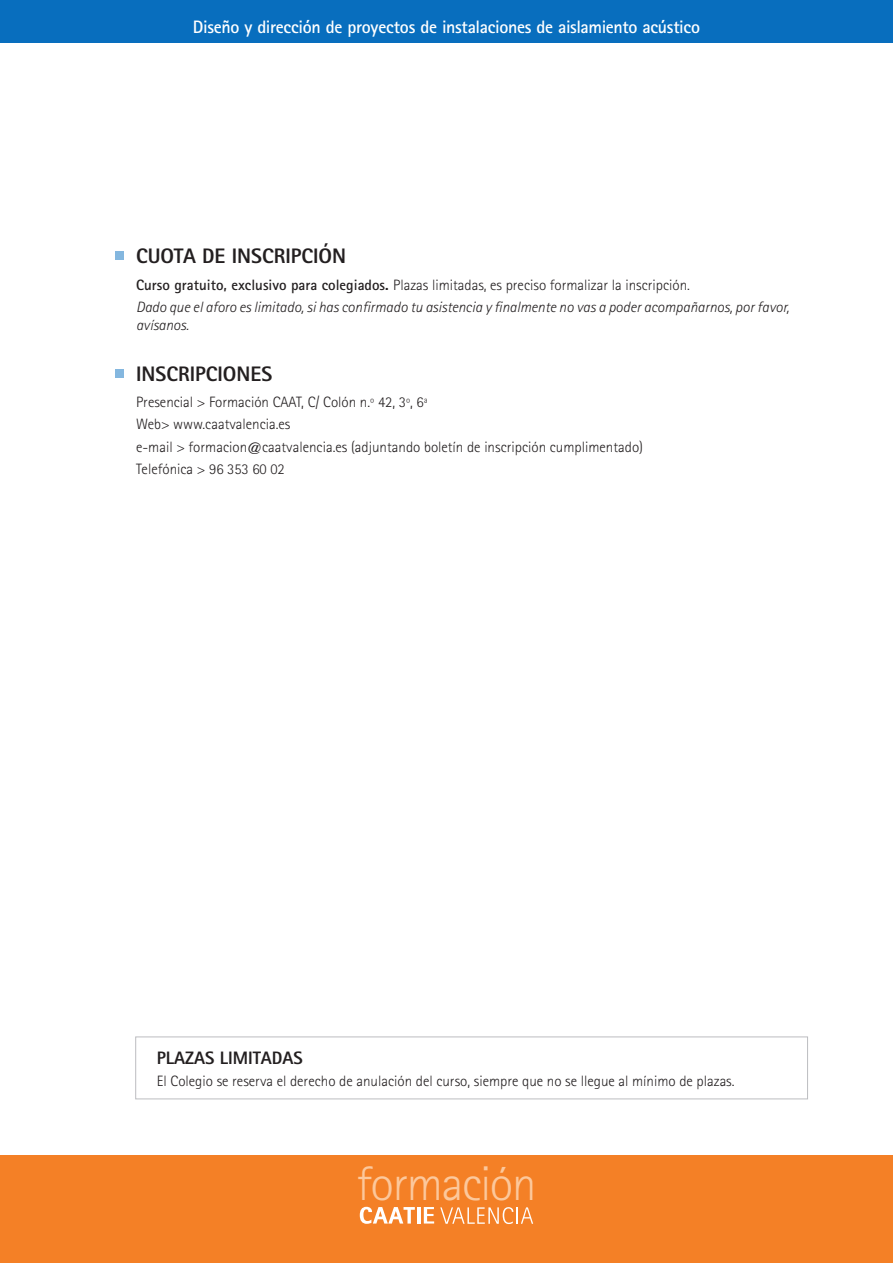
<style>
.page{position:relative;width:893px;height:1263px;background:#fff}
.page>*{position:absolute;margin:0;border:0;box-sizing:border-box;transform-origin:0 0}
.t1{font:300 48.75px "Rotis Sans Serif";letter-spacing:-.025em;color:#fcc89c}
.titulo_4{font:800 21px "Rotis Sans Serif";color:#231f20}
.cabecera_nombre_curs{font:700 18px "Rotis Sans Serif";letter-spacing:-.02em;color:#fff}
.titulo_4-2{font:800 18px "Rotis Sans Serif";color:#231f20}
.texto{font:300 15px "Rotis Sans Serif";color:#231f20}
.texto-2{font:italic 300 15px/18px "Rotis Sans Serif";color:#231f20}
.s1{font-weight:700}
</style>
<div class="page">
<div style="left:0;top:1156px;width:893px;height:107px;background:#f48026"></div>
<svg style="left:360px;top:1207px;width:55px;height:17px"></svg>
<hr style="left:417px;top:1207px;width:3px;height:16px;background:#fff">
<svg style="left:424px;top:1207px;width:10px;height:16px"></svg>
<svg style="left:440px;top:1207px;width:93px;height:17px"></svg>
<div style="left:0;top:0;width:893px;height:42px;background:#086ebe"></div>
<div style="left:135px;top:1036px;width:673px;height:63px;border:1px solid #bcbdc0"></div>
<div style="left:115px;top:251px;width:8px;height:8px;background:#84b7df"></div>
<div style="left:115px;top:369px;width:8px;height:8px;background:#84b7df"></div>
<p class="cabecera_nombre_curs" style="left:193px;top:16px;width:509px">Diseño y dirección de proyectos de instalaciones de aislamiento acústico</p>
<p class="titulo_4" style="left:136px;top:243px;width:212px">CUOTA DE INSCRIPCIÓN</p>
<p class="texto" style="left:136px;top:276px;width:555px"><span class="s1">Curso gratuito, exclusivo para colegiados.</span> Plazas limitadas, es preciso formalizar la inscripción.</p>
<p class="texto-2" style="left:136px;top:298px;width:655px">Dado que el aforo es limitado, si has confirmado tu asistencia y finalmente no vas a poder acompañarnos, por favor, avísanos.</p>
<p class="titulo_4" style="left:136px;top:360px;width:138px">INSCRIPCIONES</p>
<p class="texto" style="left:136px;top:393px;width:293px">Presencial &gt; Formación CAAT, C/ Colón n.º 42, 3º, 6ª</p>
<p class="texto" style="left:136px;top:416px;width:156px">Web&gt; www.caatvalencia.es</p>
<p class="texto" style="left:136px;top:438px;width:509px">e-mail &gt; formacion@caatvalencia.es (adjuntando boletín de inscripción cumplimentado)</p>
<p class="texto" style="left:136px;top:460px;width:150px">Telefónica &gt; 96 353 60 02</p>
<p class="titulo_4-2" style="left:157px;top:1046px;width:147px">PLAZAS LIMITADAS</p>
<p class="texto" style="left:157px;top:1072px;width:579px">El Colegio se reserva el derecho de anulación del curso, siempre que no se llegue al mínimo de plazas.</p>
<h1 class="t1" style="left:356px;top:1155px;width:182px">formación</h1>
</div>
